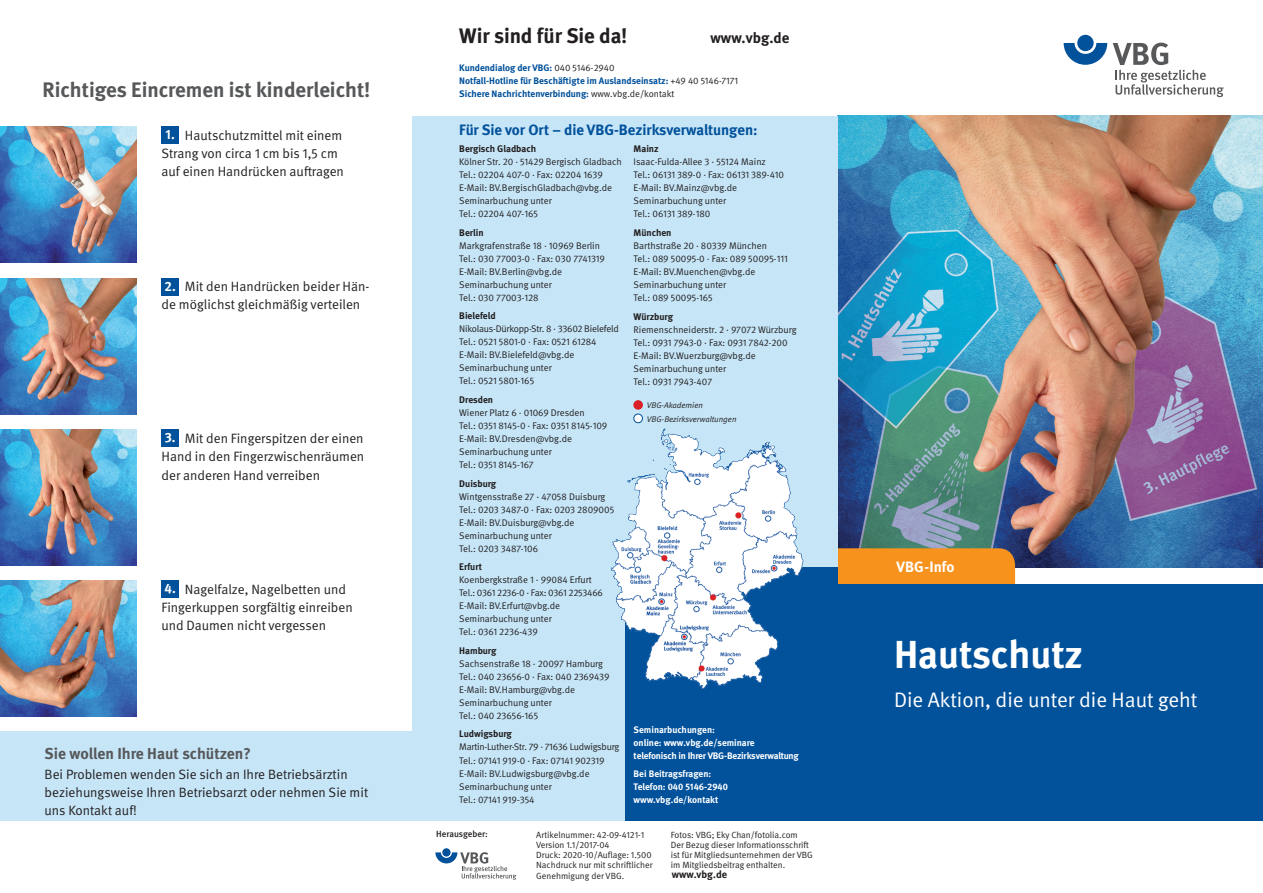
<style>
.page{position:relative;width:1263px;height:893px;background:#fff}
.page>*{position:absolute;margin:0;border:0;box-sizing:border-box;transform-origin:0 0}
.Head_24-26{font:700 39px "DGUV Meta";color:#fff}
.Zwischenhead_14-18{font:700 21px "DGUV Meta";color:#57585a}
.Subhead_16-18{font:21px "DGUV Meta";color:#fff}
.t1{font:700 21px "DGUV Meta";letter-spacing:-.01em;color:#231f20}
.Zwischenhead_14-18-2{font:700 15.75px "DGUV Meta";color:#57585a}
.t2{font:700 15px "DGUV Meta";color:#01519b}
.Rück_Adresse_fett{font:700 15px "DGUV Meta";color:#231f20}
.t3{font:700 15px "DGUV Meta";letter-spacing:.005em;color:#fff}
.fließtext{font:13.5px/18px "DGUV Meta";color:#231f20}
.fließtext-2{font:700 13.5px "DGUV Meta";color:#fff}
.Impressum_bold{font:700 10.5px "DGUV Meta";color:#231f20}
.t4{font:9.6px/13px "DGUV Meta";color:#231f20}
.t5{font:700 9.45px "DGUV Meta";color:#01519b}
.t6{font:700 9.45px/12.6px "DGUV Meta";letter-spacing:-.005em;color:#fff}
.Impressum_7{font:9px/9.9px "DGUV Meta";color:#231f20}
.Impressum_7-2{font:500 9px "DGUV Meta";color:#231f20}
.t7{font:italic 8.25px "DGUV Meta";color:#231f20}
.s1{font-weight:400;color:#231f20}
.s2{font-weight:700}
</style>
<div class="page">
<svg style="left:1064px;top:43px;width:43px;height:22px"></svg>
<div style="left:1077px;top:35px;width:17px;height:16px;background:#01519b;border-radius:50%"></div>
<svg style="left:1113px;top:43px;width:111px;height:54px"></svg>
<div style="left:0;top:731px;width:412px;height:90px;background:#c6e6f8"></div>
<img style="left:0;top:127px;width:136px;height:136px">
<img style="left:0;top:278px;width:136px;height:136px">
<img style="left:0;top:429px;width:136px;height:136px">
<img style="left:0;top:580px;width:136px;height:136px">
<img style="left:838px;top:116px;width:425px;height:451px">
<div style="left:838px;top:548px;width:177px;height:36px;background:#f7931d"></div>
<div style="left:838px;top:584px;width:425px;height:237px;background:#01519b"></div>
<div style="left:162px;top:126px;width:17px;height:18px;background:#01519b"></div>
<div style="left:162px;top:278px;width:17px;height:17px;background:#01519b"></div>
<div style="left:162px;top:429px;width:17px;height:17px;background:#01519b"></div>
<div style="left:162px;top:580px;width:17px;height:17px;background:#01519b"></div>
<div style="left:442px;top:848px;width:9px;height:8px;background:#01519b;border-radius:50%"></div>
<svg style="left:435px;top:852px;width:81px;height:28px"></svg>
<div style="left:412px;top:116px;width:426px;height:705px;background:#c6e6f8"></div>
<div style="left:633px;top:400px;width:10px;height:10px;background:#da2128;border-radius:50%"></div>
<div style="left:634px;top:414px;width:8px;height:9px;background:#fff;border-radius:50%"></div>
<div style="left:633px;top:414px;width:10px;height:9px;border:1px solid #01519b;border-radius:50%"></div>
<div style="left:626px;top:568px;width:212px;height:253px;background:#01519b"></div>
<img style="left:611px;top:423px;width:196px;height:265px">
<p class="Zwischenhead_14-18" style="left:43px;top:78px;width:329px">Richtiges Eincremen ist kinderleicht!</p>
<p class="fließtext" style="left:162px;top:127px;width:184px;text-indent:23px">Hautschutzmittel mit einem<br>Strang von circa 1 cm bis 1,5 cm auf einen Handrücken auftragen</p>
<p class="fließtext-2" style="left:166px;top:126px;width:11px">1.</p>
<p class="fließtext" style="left:162px;top:278px;width:209px;text-indent:23px">Mit den Handrücken beider Hän&shy;de möglichst gleichmäßig verteilen</p>
<p class="fließtext-2" style="left:165px;top:278px;width:13px">2.</p>
<p class="fließtext-2" style="left:165px;top:429px;width:12px">3.</p>
<p class="fließtext" style="left:162px;top:430px;width:204px;text-align:justify;text-indent:23px">Mit den Fingerspitzen der einen Hand in den Fingerzwischenräumen der anderen Hand verreiben</p>
<p class="fließtext-2" style="left:165px;top:580px;width:13px">4.</p>
<p class="fließtext" style="left:162px;top:580px;width:193px;text-indent:23px">Nagelfalze, Nagelbetten und<br>Fingerkuppen sorgfältig einreiben und Daumen nicht vergessen</p>
<p class="Zwischenhead_14-18-2" style="left:45px;top:744px;width:208px">Sie wollen Ihre Haut schützen?</p>
<p class="fließtext" style="left:45px;top:765px;width:325px">Bei Problemen wenden Sie sich an Ihre Betriebsärztin beziehungsweise Ihren Betriebsarzt oder nehmen Sie mit uns Kontakt auf!</p>
<p class="t1" style="left:459px;top:23px;width:170px">Wir sind für Sie da!</p>
<p class="Rück_Adresse_fett" style="left:710px;top:28px;width:80px">www.vbg.de</p>
<p class="t5" style="left:459px;top:63px;width:157px">Kundendialog der VBG: <span class="s1">040 5146-2940</span></p>
<p class="t5" style="left:459px;top:75px;width:280px">Notfall-Hotline für Beschäftigte im Auslandseinsatz: <span class="s1">+49 40 5146-7171</span></p>
<p class="t5" style="left:459px;top:88px;width:217px">Sichere Nachrichtenverbindung: <span class="s1">www.vbg.de/kontakt</span></p>
<p class="t2" style="left:459px;top:121px;width:300px">Für Sie vor Ort – die VBG-Bezirksverwaltungen:</p>
<p class="t4" style="left:459px;top:142px;width:164px"><span class="s2">Bergisch Gladbach<br></span>Kölner Str. 20 · 51429 Bergisch Gladbach<br>Tel.: 02204 407-0 · Fax: 02204 1639<br>E-Mail: BV.BergischGladbach@vbg.de<br>Seminarbuchung unter<br>Tel.: 02204 407-165</p>
<p class="t4" style="left:459px;top:226px;width:147px"><span class="s2">Berlin<br></span>Markgrafenstraße 18 · 10969 Berlin<br>Tel.: 030 77003-0 · Fax: 030 7741319<br>E-Mail: BV.Berlin@vbg.de<br>Seminarbuchung unter<br>Tel.: 030 77003-128</p>
<p class="t4" style="left:459px;top:310px;width:161px"><span class="s2">Bielefeld<br></span>Nikolaus-Dürkopp-Str. 8 · 33602 Bielefeld<br>Tel.: 0521 5801-0 · Fax: 0521 61284<br>E-Mail: BV.Bielefeld@vbg.de<br>Seminarbuchung unter<br>Tel.: 0521 5801-165</p>
<p class="t4" style="left:459px;top:393px;width:150px"><span class="s2">Dresden<br></span>Wiener Platz 6 · 01069 Dresden<br>Tel.: 0351 8145-0 · Fax: 0351 8145-109<br>E-Mail: BV.Dresden@vbg.de<br>Seminarbuchung unter<br>Tel.: 0351 8145-167</p>
<p class="t4" style="left:459px;top:477px;width:156px"><span class="s2">Duisburg<br></span>Wintgensstraße 27 · 47058 Duisburg<br>Tel.: 0203 3487-0 · Fax: 0203 2809005<br>E-Mail: BV.Duisburg@vbg.de<br>Seminarbuchung unter<br>Tel.: 0203 3487-106</p>
<p class="t4" style="left:459px;top:560px;width:145px"><span class="s2">Erfurt<br></span>Koenbergkstraße 1 · 99084 Erfurt<br>Tel.: 0361 2236-0 · Fax: 0361 2253466<br>E-Mail: BV.Erfurt@vbg.de<br>Seminarbuchung unter<br>Tel.: 0361 2236-439</p>
<p class="t4" style="left:459px;top:644px;width:152px"><span class="s2">Hamburg<br></span>Sachsenstraße 18 · 20097 Hamburg<br>Tel.: 040 23656-0 · Fax: 040 2369439<br>E-Mail: BV.Hamburg@vbg.de<br>Seminarbuchung unter<br>Tel.: 040 23656-165</p>
<p class="t4" style="left:459px;top:728px;width:161px"><span class="s2">Ludwigsburg<br></span>Martin-Luther-Str. 79 · 71636 Ludwigsburg<br>Tel.: 07141 919-0 · Fax: 07141 902319<br>E-Mail: BV.Ludwigsburg@vbg.de<br>Seminarbuchung unter<br>Tel.: 07141 919-354</p>
<p class="t4" style="left:634px;top:142px;width:152px"><span class="s2">Mainz<br></span>Isaac-Fulda-Allee 3 · 55124 Mainz<br>Tel.: 06131 389-0 · Fax: 06131 389-410<br>E-Mail: BV.Mainz@vbg.de<br>Seminarbuchung unter<br>Tel.: 06131 389-180</p>
<p class="t4" style="left:634px;top:226px;width:156px"><span class="s2">München<br></span>Barthstraße 20 · 80339 München<br>Tel.: 089 50095-0 · Fax: 089 50095-111<br>E-Mail: BV.Muenchen@vbg.de<br>Seminarbuchung unter<br>Tel.: 089 50095-165</p>
<p class="t4" style="left:634px;top:310px;width:164px"><span class="s2">Würzburg<br></span>Riemenschneiderstr. 2 · 97072 Würzburg<br>Tel.: 0931 7943-0 · Fax: 0931 7842-200<br>E-Mail: BV.Wuerzburg@vbg.de<br>Seminarbuchung unter<br>Tel.: 0931 7943-407</p>
<p class="t7" style="left:647px;top:400px;width:58px">VBG-Akademien</p>
<p class="t7" style="left:647px;top:414px;width:91px">VBG-Bezirksverwaltungen</p>
<p class="t6" style="left:634px;top:724px;width:83px">Seminarbuchungen:</p>
<p class="t6" style="left:634px;top:737px;width:123px">online: www.vbg.de/seminare</p>
<p class="t6" style="left:634px;top:749px;width:167px">telefonisch in Ihrer VBG-Bezirksverwaltung</p>
<p class="t6" style="left:634px;top:768px;width:96px">Bei Beitragsfragen:<br>Telefon: 040 5146-2940</p>
<p class="t6" style="left:634px;top:793px;width:86px">www.vbg.de/kontakt</p>
<p class="Impressum_7-2" style="left:436px;top:829px;width:53px">Herausgeber:</p>
<p class="Impressum_7" style="left:536px;top:830px;width:109px">Artikelnummer: 42-09-4121-1</p>
<p class="Impressum_7" style="left:536px;top:840px;width:75px">Version 1.1/2017-04</p>
<p class="Impressum_7" style="left:536px;top:850px;width:117px">Druck: 2020-10/Auflage: 1.500</p>
<p class="Impressum_7" style="left:536px;top:860px;width:118px;line-height:10.5px">Nachdruck nur mit schriftlicher<br>Genehmigung der VBG.</p>
<p class="Impressum_7" style="left:671px;top:830px;width:128px">Fotos: VBG; Eky Chan/fotolia.com</p>
<p class="Impressum_7" style="left:671px;top:840px;width:144px">Der Bezug dieser Informationsschrift ist für Mitgliedsunternehmen der VBG im Mitgliedsbeitrag enthalten.</p>
<p class="Impressum_bold" style="left:672px;top:868px;width:57px">www.vbg.de</p>
<p class="t3" style="left:896px;top:558px;width:60px">VBG-Info</p>
<p class="Head_24-26" style="left:894px;top:631px;width:190px">Hautschutz</p>
<p class="Subhead_16-18" style="left:894px;top:687px;width:305px">Die Aktion, die unter die Haut geht</p>
</div>
